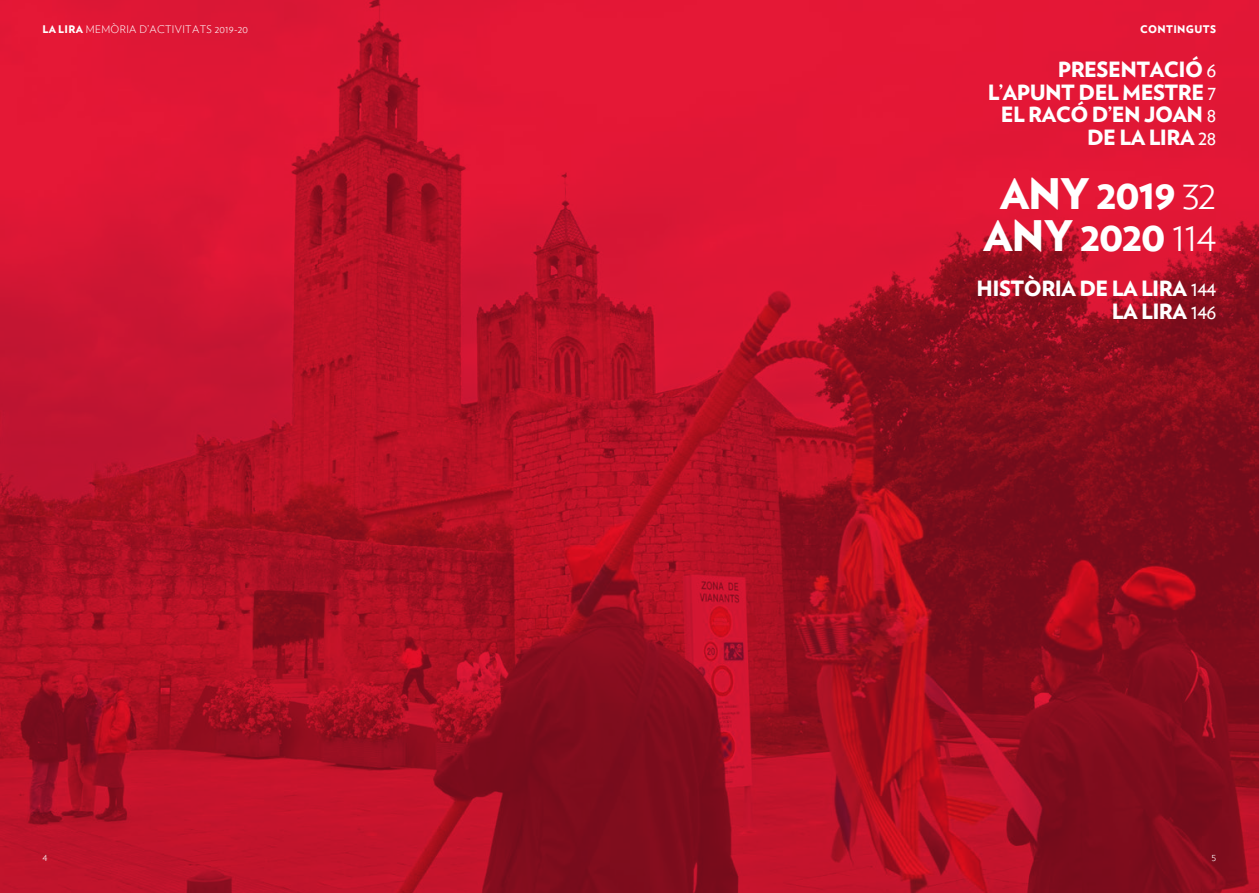
<style>
.page{position:relative;width:1259px;height:893px;background:#fff}
.page>*{position:absolute;margin:0;border:0;box-sizing:border-box;transform-origin:0 0}
.LIRA-sumari-titol{font:900 42px "Verlag";letter-spacing:-.04em;color:#fff}
.LIRA-sumari-titol-2{font:900 21px "Verlag";letter-spacing:-.025em;color:#fff}
.t1{font:300 10.5px "Verlag";letter-spacing:.035em;color:#fff}
.LIRA-sumari-titol-3{font:900 10.5px "Verlag";letter-spacing:.035em;color:#fff}
.s1{font-weight:900}
.s2{font-weight:400}
.s3{font-weight:300}
</style>
<div class="page">
<img style="left:0;top:0;width:1259px;height:893px">
<p class="t1" style="left:43px;top:21px;width:207px"><span class="s1">LA LIRA</span> MEMÒRIA D’ACTIVITATS 2019-20</p>
<p class="LIRA-sumari-titol-3" style="left:1140px;top:20px;width:78px">CONTINGUTS</p>
<p class="LIRA-sumari-titol-2" style="left:1057px;top:52px;width:160px">PRESENTACIÓ <span class="s2">6</span></p>
<p class="LIRA-sumari-titol-2" style="left:987px;top:75px;width:230px">L’APUNT DEL MESTRE <span class="s2">7</span></p>
<p class="LIRA-sumari-titol-2" style="left:1000px;top:97px;width:217px">EL RACÓ D’EN JOAN <span class="s2">8</span></p>
<p class="LIRA-sumari-titol-2" style="left:1087px;top:120px;width:131px">DE LA LIRA <span class="s2">28</span></p>
<p class="LIRA-sumari-titol" style="left:1000px;top:160px;width:218px">ANY 2019 <span class="s3">32</span></p>
<p class="LIRA-sumari-titol" style="left:983px;top:202px;width:234px">ANY 2020 <span class="s3">114</span></p>
<p class="LIRA-sumari-titol-2" style="left:976px;top:271px;width:241px">HISTÒRIA DE LA LIRA <span class="s2">144</span></p>
<p class="LIRA-sumari-titol-2" style="left:1112px;top:294px;width:106px">LA LIRA <span class="s2">146</span></p>
<p class="t1" style="left:43px;top:849px;width:6px">4</p>
<p class="t1" style="left:1211px;top:849px;width:6px">5</p>
</div>
